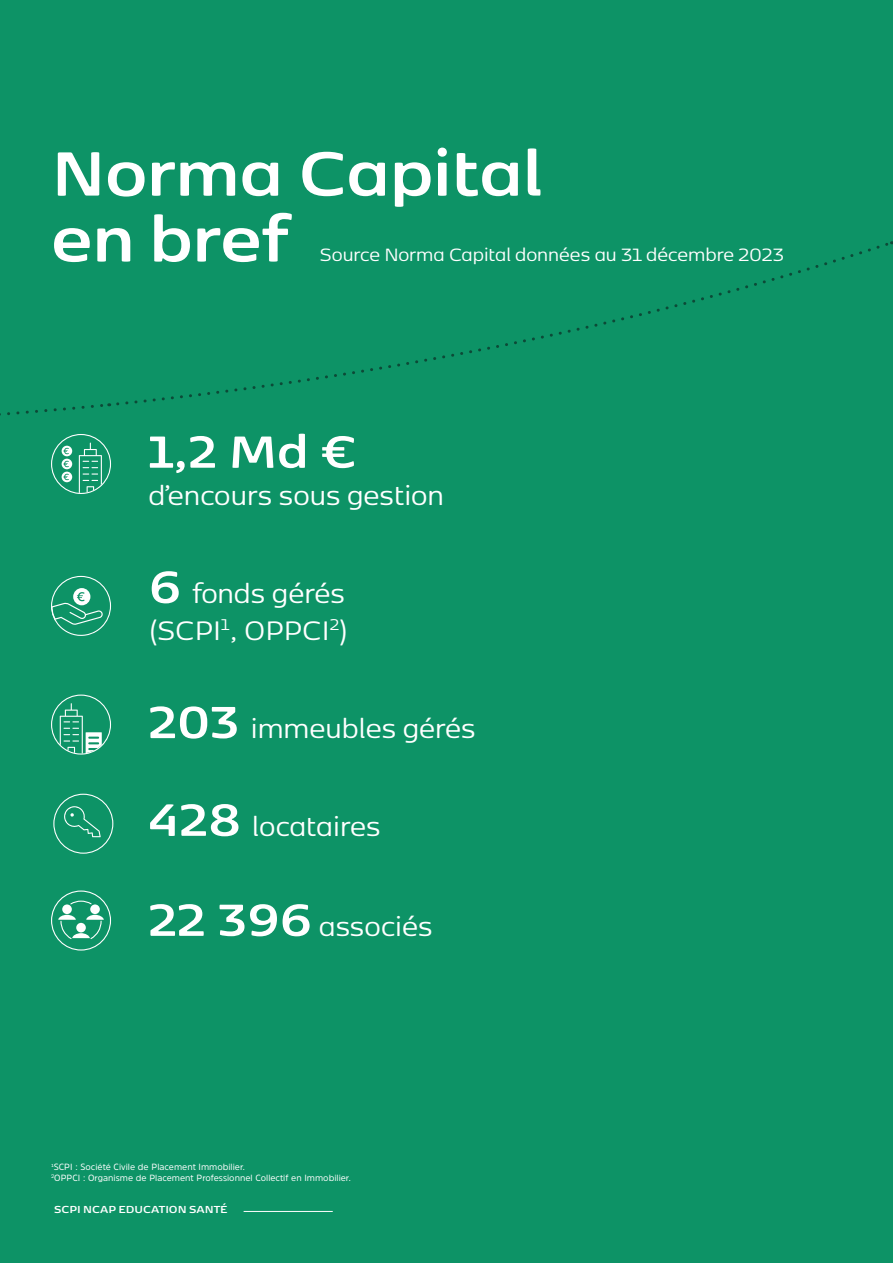
<style>
.page{position:relative;width:893px;height:1263px;background:#0d9366}
.page>*{position:absolute;margin:0;border:0;box-sizing:border-box;transform-origin:0 0}
.t1{font:700 73.5px "Kobenhavn Sans";letter-spacing:-.005em;color:#fff}
.t2{font:700 53.1px "Kobenhavn Sans";color:#fff}
.t3{font:31.5px/37.5px "Kobenhavn Sans";color:#fff}
.t4{font:21px "Kobenhavn Sans";color:#fff}
.t5{font:700 12px "Kobenhavn Sans";color:#fff}
.t6{font:9px "Amsi Pro";color:#fff}
.s1{font-weight:700;font-size:53.1px}
</style>
<div class="page">
<hr style="left:244px;top:1211px;width:89px;height:1px;background:#fff">
<svg style="left:51px;top:434px;width:60px;height:60px"></svg>
<svg style="left:51px;top:890px;width:60px;height:60px"></svg>
<svg style="left:51px;top:694px;width:60px;height:61px"></svg>
<svg style="left:53px;top:794px;width:60px;height:60px"></svg>
<svg style="left:51px;top:576px;width:60px;height:60px"></svg>
<svg style="left:116px;top:241px;width:775px;height:165px"></svg>
<svg style="left:0;top:403px;width:110px;height:13px"></svg>
<p class="t1" style="left:51px;top:120px;width:493px">Norma Capital</p>
<p class="t1" style="left:51px;top:186px;width:237px">en bref</p>
<p class="t4" style="left:320px;top:241px;width:466px">Source Norma Capital données au 31 décembre 2023</p>
<p class="t2" style="left:148px;top:413px;width:210px">1,2 Md €</p>
<p class="t3" style="left:148px;top:475px;width:297px">d’encours sous gestion</p>
<p class="t3" style="left:148px;top:573px;width:202px"><span class="s1">6</span> fonds gérés (SCPI<sup>1</sup>, OPPCI<sup>2</sup>)</p>
<p class="t3" style="left:148px;top:708px;width:329px"><span class="s1">203</span> immeubles gérés</p>
<p class="t3" style="left:148px;top:806px;width:234px"><span class="s1">428</span> locataires</p>
<p class="t3" style="left:148px;top:906px;width:286px"><span class="s1">22 396</span> associés</p>
<p class="t6" style="left:51px;top:1160px;width:195px"><sup>1</sup>SCPI : Société Civile de Placement Immobilier.</p>
<p class="t6" style="left:51px;top:1171px;width:301px"><sup>2</sup>OPPCI : Organisme de Placement Professionnel Collectif en Immobilier.</p>
<p class="t5" style="left:54px;top:1200px;width:175px">SCPI NCAP EDUCATION SANTÉ</p>
</div>
